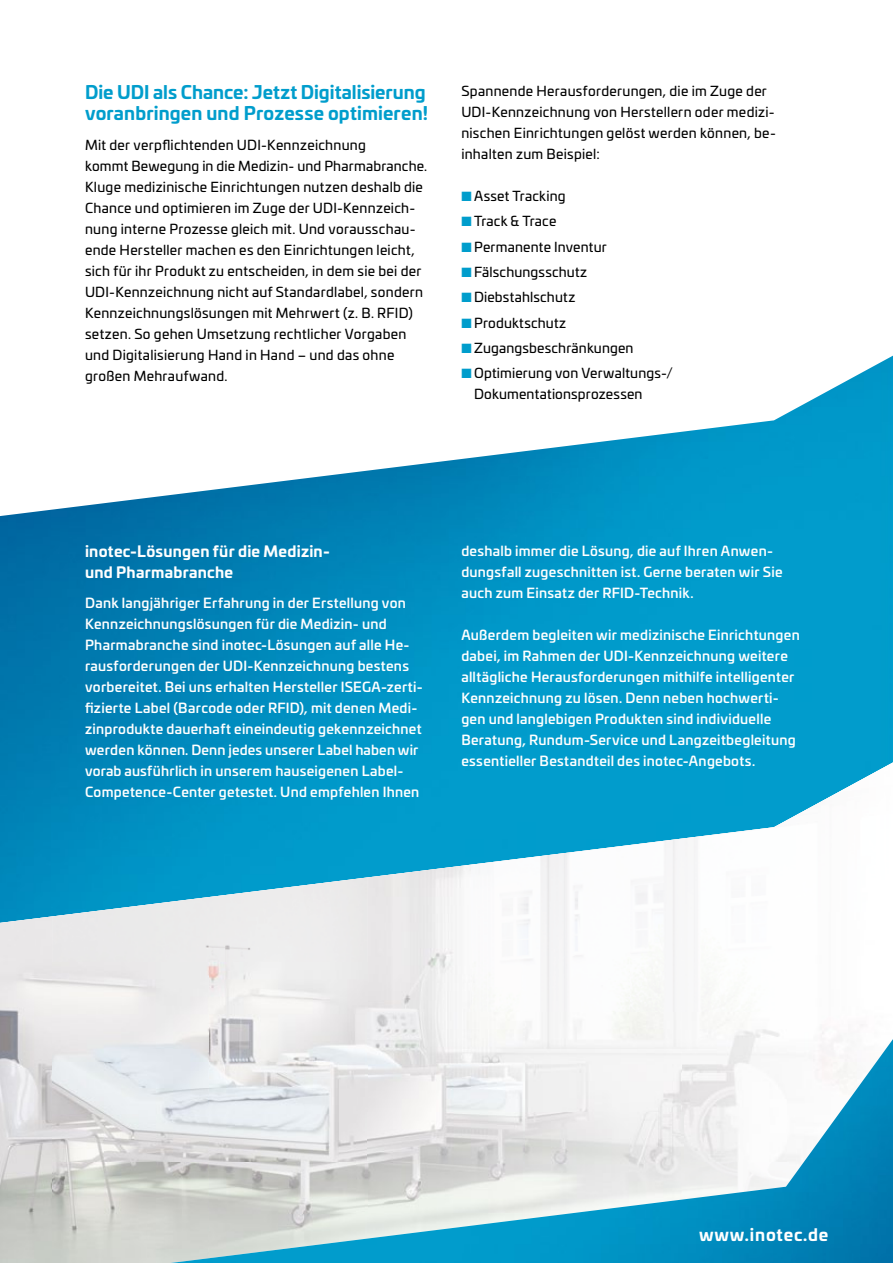
<style>
.page{position:relative;width:893px;height:1263px;background:#fff}
.page>*{position:absolute;margin:0;border:0;box-sizing:border-box;transform-origin:0 0}
.t1{font:700 18px/21px "Univia Pro";letter-spacing:.005em;color:#009dcc}
.t2{font:700 16.5px "Univia Pro";letter-spacing:.05em;color:#fff}
.t3{font:700 15px/21px "Univia Pro";letter-spacing:.015em;color:#fff}
.t4{font:500 13.5px/21px "Univia Pro";letter-spacing:.02em;color:#fff}
.t5{font:13.5px/21px "Univia Pro";letter-spacing:.02em;color:#000}
.s1{color:#009dcc}
</style>
<div class="page">
<img style="left:0;top:356px;width:893px;height:406px">
<svg style="left:0;top:762px;width:788px;height:154px;background:#0095c6"></svg>
<img style="left:788px;top:762px;width:105px;height:277px">
<img style="left:473px;top:845px;width:157px;height:168px">
<img style="left:630px;top:819px;width:158px;height:194px">
<img style="left:52px;top:897px;width:158px;height:366px">
<img style="left:210px;top:877px;width:157px;height:162px">
<img style="left:367px;top:864px;width:106px;height:149px">
<img style="left:0;top:916px;width:52px;height:347px">
<img style="left:367px;top:1013px;width:412px;height:26px">
<img style="left:170px;top:1039px;width:723px;height:224px">
<h1 class="t1" style="left:85px;top:81px;width:344px">Die UDI als Chance: Jetzt Digitalisierung voranbringen und Prozesse optimieren!</h1>
<p class="t5" style="left:85px;top:134px;width:344px">Mit der verpflichtenden UDI-Kennzeichnung<br>kommt Bewegung in die Medizin- und Pharmabranche.<br>Kluge medizinische Einrichtungen nutzen deshalb die Chance und optimieren im Zuge der UDI-Kennzeich&shy;nung interne Prozesse gleich mit. Und vorausschau&shy;ende Hersteller machen es den Einrichtungen leicht, sich für ihr Produkt zu entscheiden, in dem sie bei der UDI-Kennzeichnung nicht auf Standardlabel, sondern Kennzeichnungslösungen mit Mehrwert (z. B. RFID) setzen. So gehen Umsetzung rechtlicher Vorgaben und Digitalisierung Hand in Hand – und das ohne großen Mehraufwand.</p>
<p class="t5" style="left:461px;top:80px;width:316px">Spannende Herausforderungen, die im Zuge der UDI-Kennzeichnung von Herstellern oder medizi&shy;nischen Einrichtungen gelöst werden können, be&shy;inhalten zum Beispiel:</p>
<p class="t5" style="left:461px;top:185px;width:106px"><span class="s1">■</span> Asset Tracking</p>
<p class="t5" style="left:461px;top:210px;width:96px"><span class="s1">■</span> Track &amp; Trace</p>
<p class="t5" style="left:461px;top:235px;width:147px"><span class="s1">■</span> Permanente Inventur</p>
<p class="t5" style="left:461px;top:261px;width:127px"><span class="s1">■</span> Fälschungsschutz</p>
<p class="t5" style="left:461px;top:286px;width:115px"><span class="s1">■</span> Diebstahlschutz</p>
<p class="t5" style="left:461px;top:311px;width:106px"><span class="s1">■</span> Produktschutz</p>
<p class="t5" style="left:461px;top:337px;width:174px"><span class="s1">■</span> Zugangsbeschränkungen</p>
<p class="t5" style="left:474px;top:362px;width:200px;text-indent:-13px"><span class="s1">■</span> Optimierung von Verwaltungs-/<br>Dokumentationsprozessen</p>
<p class="t3" style="left:85px;top:540px;width:246px">inotec-Lösungen für die Medizin&shy;und Pharmabranche</p>
<p class="t4" style="left:85px;top:591px;width:339px">Dank langjähriger Erfahrung in der Erstellung von Kennzeichnungslösungen für die Medizin- und Pharma branche sind inotec-Lösungen auf alle He&shy;rausforderungen der UDI-Kennzeichnung bestens vorbereitet. Bei uns erhalten Hersteller ISEGA-zerti&shy;fizierte Label (Barcode oder RFID), mit denen Medi&shy;zinprodukte dauerhaft eineindeutig gekennzeichnet werden können. Denn jedes unserer Label haben wir vorab aus führlich in unserem hauseigenen Label-Competence- Center getestet. Und empfehlen Ihnen</p>
<p class="t4" style="left:461px;top:540px;width:323px">deshalb immer die Lösung, die auf Ihren Anwen&shy;dungsfall zugeschnitten ist. Gerne beraten wir Sie auch zum Einsatz der RFID-Technik.</p>
<p class="t4" style="left:461px;top:624px;width:340px">Außerdem begleiten wir medizinische Einrichtungen dabei, im Rahmen der UDI-Kennzeichnung weitere alltägliche Herausforderungen mithilfe intelligenter Kennzeichnung zu lösen. Denn neben hochwerti&shy;gen und langlebigen Produkten sind individuelle Beratung, Rundum-Service und Langzeitbegleitung essentieller Bestandteil des inotec-Angebots.</p>
<p class="t2" style="left:699px;top:1221px;width:131px">www.inotec.de</p>
</div>
